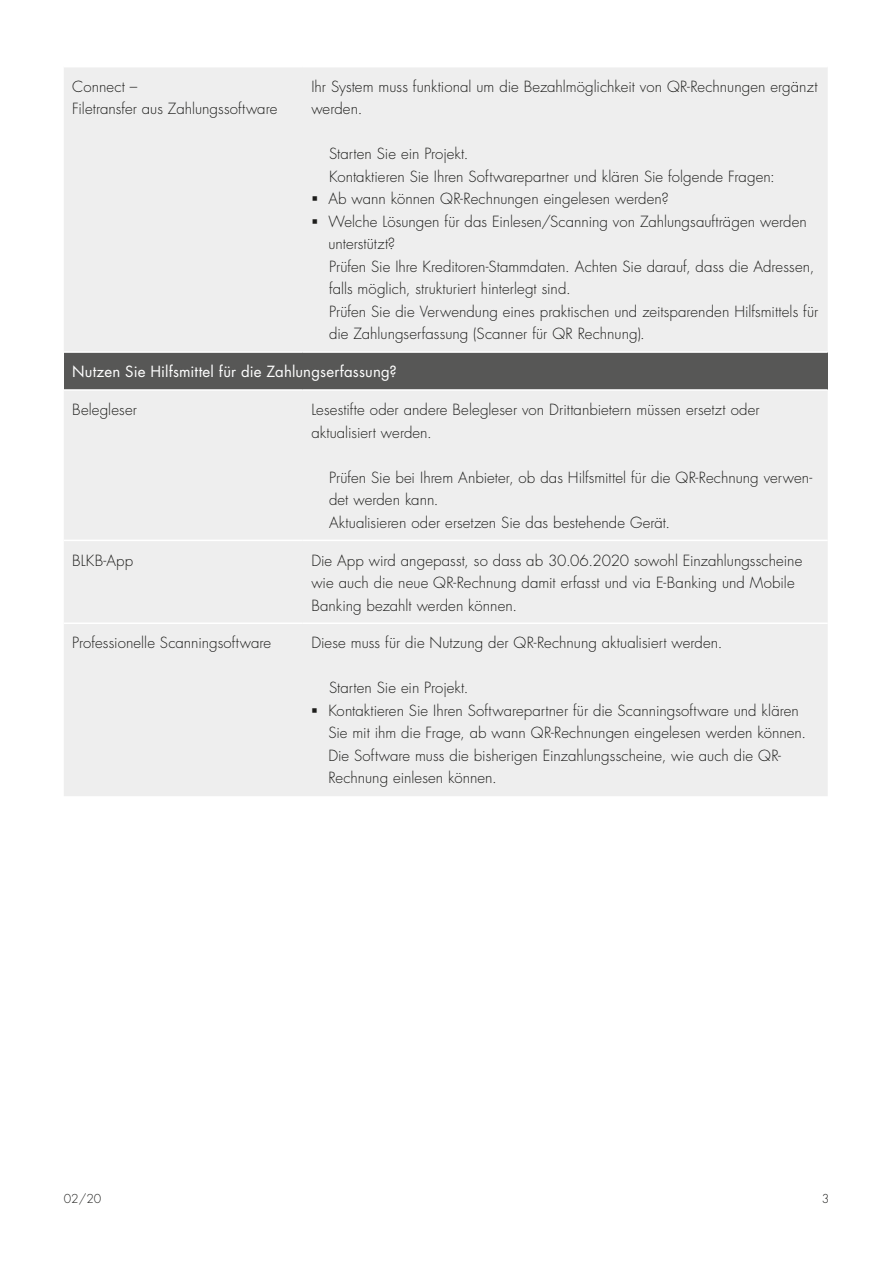
<style>
.page{position:relative;width:893px;height:1263px;background:#fff}
.page>*{position:absolute;margin:0;border:0;box-sizing:border-box;transform-origin:0 0}
.t1{font:300 15px/22.5px "Futura Std";color:#1d1d1b}
.t2{font:15px "Futura Std";letter-spacing:.01em;color:#fff}
.t3{font:300 12px "Futura Std";color:#1d1d1b}
</style>
<div class="page">
<div style="left:64px;top:67px;width:764px;height:729px;background:#eee"></div>
<div style="left:64px;top:352px;width:764px;height:38px;background:#575756"></div>
<hr style="left:64px;top:351px;width:239px;height:2px;background:#fff">
<hr style="left:303px;top:351px;width:525px;height:2px;background:#fff">
<hr style="left:64px;top:389px;width:239px;height:2px;background:#fff">
<hr style="left:303px;top:389px;width:525px;height:2px;background:#fff">
<hr style="left:64px;top:540px;width:239px;height:1px;background:#fff">
<hr style="left:303px;top:540px;width:525px;height:1px;background:#fff">
<hr style="left:64px;top:622px;width:239px;height:2px;background:#fff">
<hr style="left:303px;top:622px;width:525px;height:2px;background:#fff">
<svg style="left:313px;top:197px;width:4px;height:4px"></svg>
<svg style="left:313px;top:219px;width:4px;height:5px"></svg>
<svg style="left:313px;top:708px;width:4px;height:5px"></svg>
<p class="t1" style="left:72px;top:76px;width:207px">Connect –<br>Filetransfer aus Zahlungssoftware</p>
<p class="t1" style="left:311px;top:76px;width:508px">Ihr System muss funktional um die Bezahlmöglichkeit von QR-Rechnungen ergänzt werden.</p>
<p class="t1" style="left:328px;top:143px;width:491px">Starten Sie ein Projekt.<br>Kontaktieren Sie Ihren Softwarepartner und klären Sie folgende Fragen:<br>Ab wann können QR-Rechnungen eingelesen werden?<br>Welche Lösungen für das Einlesen/Scanning von Zahlungsaufträgen werden unterstützt?<br>Prüfen Sie Ihre Kreditoren-Stammdaten. Achten Sie darauf, dass die Adressen, falls möglich, strukturiert hinterlegt sind.<br>Prüfen Sie die Verwendung eines praktischen und zeitsparenden Hilfsmittels für die Zahlungserfassung (Scanner für QR Rechnung).</p>
<p class="t2" style="left:72px;top:362px;width:326px">Nutzen Sie Hilfsmittel für die Zahlungserfassung?</p>
<p class="t1" style="left:72px;top:399px;width:66px">Belegleser</p>
<p class="t1" style="left:311px;top:399px;width:450px">Lesestifte oder andere Belegleser von Drittanbietern müssen ersetzt oder aktualisiert werden.</p>
<p class="t1" style="left:329px;top:466px;width:485px">Prüfen Sie bei Ihrem Anbieter, ob das Hilfsmittel für die QR-Rechnung verwen&shy;det werden kann.<br>Aktualisieren oder ersetzen Sie das bestehende Gerät.</p>
<p class="t1" style="left:72px;top:549px;width:62px">BLKB-App</p>
<p class="t1" style="left:311px;top:549px;width:492px">Die App wird angepasst, so dass ab 30.06.2020 sowohl Einzahlungsscheine wie auch die neue QR-Rechnung damit erfasst und via E-Banking und Mobile<br>Banking bezahlt werden können.</p>
<p class="t1" style="left:72px;top:632px;width:200px">Professionelle Scanningsoftware</p>
<p class="t1" style="left:311px;top:632px;width:413px">Diese muss für die Nutzung der QR-Rechnung aktualisiert werden.</p>
<p class="t1" style="left:328px;top:677px;width:479px">Starten Sie ein Projekt.<br>Kontaktieren Sie Ihren Softwarepartner für die Scanningsoftware und klären Sie mit ihm die Frage, ab wann QR-Rechnungen eingelesen werden können.<br>Die Software muss die bisherigen Einzahlungsscheine, wie auch die QR-Rechnung einlesen können.</p>
<p class="t3" style="left:64px;top:1192px;width:39px">02/20</p>
<p class="t3" style="left:822px;top:1192px;width:9px">3</p>
</div>
